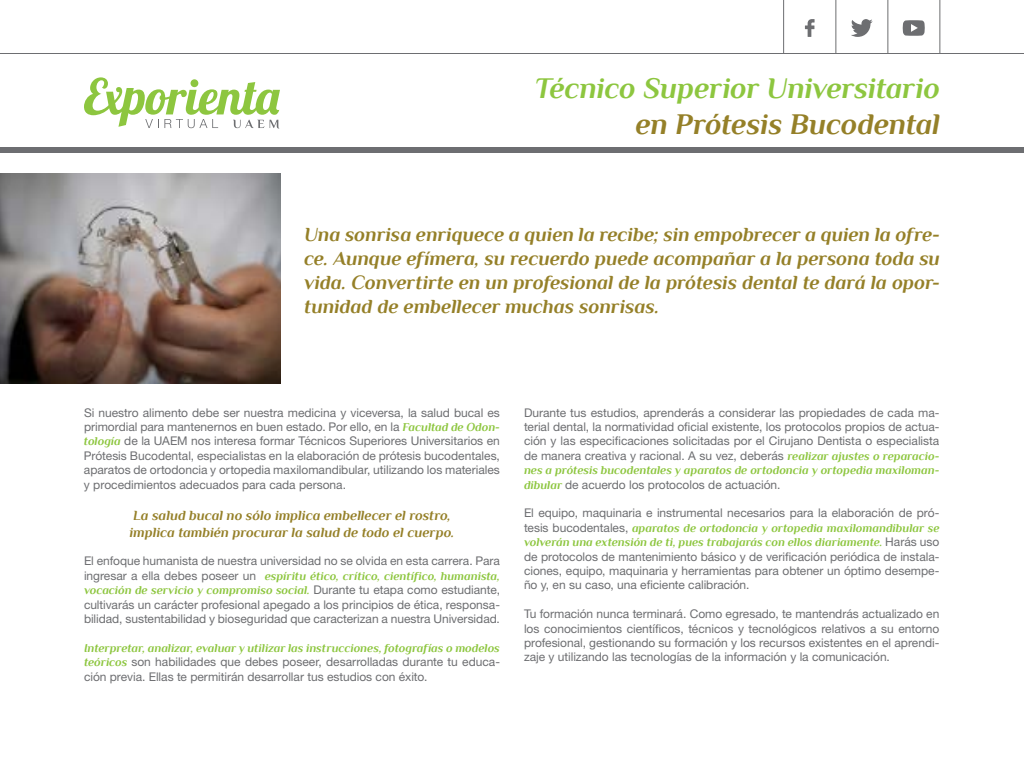
<style>
.page{position:relative;width:1024px;height:768px;background:#fff}
.page>*{position:absolute;margin:0;border:0;box-sizing:border-box;transform-origin:0 0}
.t1{font:italic 700 30px "Philosopher";letter-spacing:-.005em;color:#8dc63f}
.t2{font:italic 700 30px "Philosopher";letter-spacing:-.005em;color:#958028}
.t3{font:italic 700 20px/24px "Philosopher";color:#958028;text-align:justify}
.t4{font:italic 700 14px/16.8px "Philosopher";color:#958028}
.t5{font:12px/14.4px "Helvetica Neue LT Std";letter-spacing:-.005em;color:#6d6e71;text-align:justify}
.t6{font:italic 700 12px/14.4px "Philosopher";color:#8dc63f}
.s1{font-family:"Philosopher";font-weight:700;font-style:italic;color:#8dc63f}
.s2{font-family:"Helvetica Neue LT Std";font-weight:400;font-style:normal;color:#6d6e71}
</style>
<div class="page">
<svg style="left:84px;top:77px;width:196px;height:52px"></svg>
<div style="left:0;top:147px;width:1024px;height:6px;background:#6d6e71"></div>
<hr style="left:0;top:53px;width:1024px;height:1px;background:#6d6e71">
<svg style="left:851px;top:19px;width:22px;height:18px"></svg>
<svg style="left:903px;top:20px;width:22px;height:16px"></svg>
<svg style="left:805px;top:19px;width:10px;height:18px"></svg>
<hr style="left:783px;top:0;width:1px;height:54px;background:#6d6e71">
<hr style="left:836px;top:0;width:1px;height:54px;background:#6d6e71">
<hr style="left:888px;top:0;width:1px;height:54px;background:#6d6e71">
<hr style="left:940px;top:0;width:1px;height:54px;background:#6d6e71">
<img style="left:0;top:173px;width:281px;height:211px">
<h1 class="t1" style="left:535px;top:73px;width:407px">Técnico Superior Universitario</h1>
<h1 class="t2" style="left:635px;top:109px;width:306px">en Prótesis Bucodental</h1>
<p class="t3" style="left:304px;top:223px;width:638px">Una sonrisa enriquece a quien la recibe; sin empobrecer a quien la ofre&shy;ce. Aunque efímera, su recuerdo puede acompañar a la persona toda su vida. Convertirte en un profesional de la prótesis dental te dará la opor&shy;tunidad de embellecer muchas sonrisas.</p>
<p class="t5" style="left:84px;top:405px;width:418px">Si nuestro alimento debe ser nuestra medicina y viceversa, la salud bucal es primordial para mantenernos en buen estado. Por ello, en la <span class="s1">Facultad de Odon&shy;tología</span> de la UAEM nos interesa formar Técnicos Superiores Universitarios en Prótesis Bucodental, especialistas en la elaboración de prótesis bucodentales, aparatos de ortodoncia y ortopedia maxilomandibular, utilizando los materiales y procedimientos adecuados para cada persona.</p>
<p class="t4" style="left:130px;top:507px;width:326px">La salud bucal no sólo implica embellecer el rostro, implica también procurar la salud de todo el cuerpo.</p>
<p class="t5" style="left:84px;top:554px;width:418px">El enfoque humanista de nuestra universidad no se olvida en esta carrera. Para</p>
<p class="t6" style="left:84px;top:569px;width:418px"><span class="s2">ingresar a ella debes poseer un</span> espíritu ético, crítico, científico, humanista, vocación de servicio y compromiso social. <span class="s2">Durante tu etapa como estudiante,</span></p>
<p class="t5" style="left:84px;top:597px;width:418px">cultivarás un carácter profesional apegado a los principios de ética, responsa&shy;bilidad, sustentabilidad y bioseguridad que caracterizan a nuestra Universidad.</p>
<p class="t6" style="left:84px;top:641px;width:417px">Interpretar, analizar, evaluar y utilizar las instrucciones, fotografías o modelos</p>
<p class="t5" style="left:84px;top:655px;width:418px"><span class="s1">teóricos</span> son habilidades que debes poseer, desarrolladas durante tu educa&shy;ción previa. Ellas te permitirán desarrollar tus estudios con éxito.</p>
<p class="t5" style="left:524px;top:405px;width:417px">Durante tus estudios, aprenderás a considerar las propiedades de cada ma&shy;terial dental, la normatividad oficial existente, los protocolos propios de actua&shy;ción y las especificaciones solicitadas por el Cirujano Dentista o especialista de manera creativa y racional. A su vez, deberás <span class="s1">realizar ajustes o reparacio-</span></p>
<p class="t6" style="left:524px;top:463px;width:417px">nes a prótesis bucodentales y aparatos de ortodoncia y ortopedia maxiloman-</p>
<p class="t5" style="left:524px;top:477px;width:258px"><span class="s1">dibular</span> de acuerdo los protocolos de actuación.</p>
<p class="t5" style="left:524px;top:506px;width:417px">El equipo, maquinaria e instrumental necesarios para la elaboración de pró-</p>
<p class="t6" style="left:524px;top:521px;width:417px"><span class="s2">tesis bucodentales,</span> aparatos de ortodoncia y ortopedia maxilomandibular se volverán una extensión de ti, pues trabajarás con ellos diariamente. <span class="s2">Harás uso</span></p>
<p class="t5" style="left:524px;top:549px;width:417px">de protocolos de mantenimiento básico y de verificación periódica de instala&shy;ciones, equipo, maquinaria y herramientas para obtener un óptimo desempe&shy;ño y, en su caso, una eficiente calibración.</p>
<p class="t5" style="left:524px;top:607px;width:417px">Tu formación nunca terminará. Como egresado, te mantendrás actualizado en los conocimientos científicos, técnicos y tecnológicos relativos a su entorno profesional, gestionando su formación y los recursos existentes en el aprendi&shy;zaje y utilizando las tecnologías de la información y la comunicación.</p>
</div>
